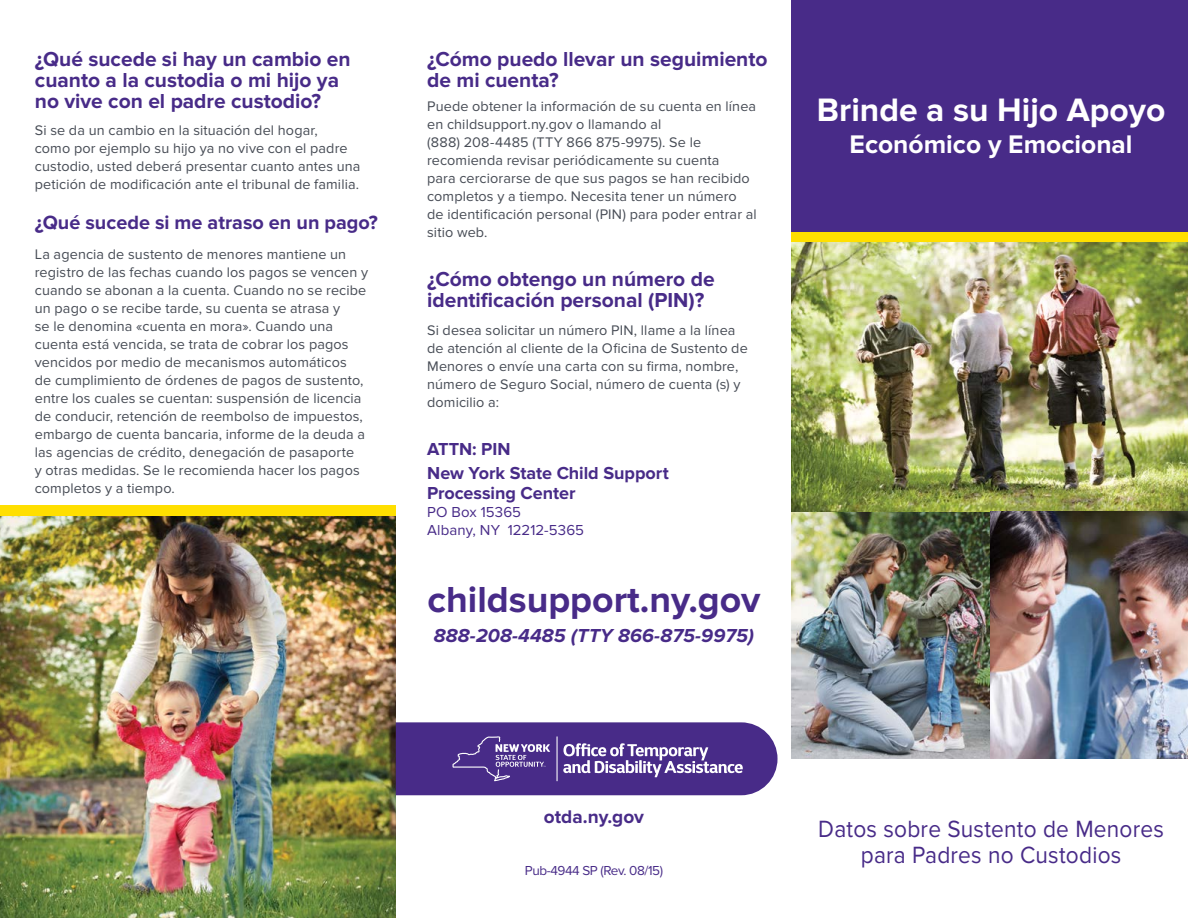
<style>
.page{position:relative;width:1188px;height:918px;background:#fff}
.page>*{position:absolute;margin:0;border:0;box-sizing:border-box;transform-origin:0 0}
.t1{font:700 37.5px "Proxima Nova";color:#482b88}
.t2{font:700 33.6px "Proxima Nova";color:#fff}
.t3{font:700 26.4px "Proxima Nova";color:#fff}
.t4{font:24.3px/25.8px "Proxima Nova";letter-spacing:.01em;color:#482b88;text-align:center;scale:.93 1}
.t5{font:700 21px/21px "Proxima Nova";color:#482b88}
.t6{font:700 19.8px "Proxima Nova";color:#482b88}
.t7{font:italic 700 19.5px "Proxima Nova";letter-spacing:.01em;color:#482b88}
.t8{font:700 19.05px "Proxima Nova";color:#482b88}
.t9{font:700 18px/24px "Proxima Nova";letter-spacing:-.005em;color:#482b88}
.t10{font:15px/18px "Proxima Nova";letter-spacing:.005em;color:#482b88}
.t11{font:14.4px/18px "Proxima Nova";letter-spacing:.01em;color:#474c55}
.t12{font:13.5px "Proxima Nova";letter-spacing:-.03em;color:#482b88}
</style>
<div class="page">
<img style="left:792px;top:512px;width:198px;height:247px">
<div style="left:792px;top:0;width:396px;height:232px;background:#482b88"></div>
<div style="left:792px;top:232px;width:396px;height:11px;background:#ffdf00"></div>
<img style="left:792px;top:243px;width:396px;height:269px">
<img style="left:990px;top:512px;width:198px;height:247px">
<img style="left:0;top:515px;width:396px;height:403px">
<div style="left:0;top:505px;width:396px;height:10px;background:#ffdf00"></div>
<svg style="left:396px;top:722px;width:382px;height:73px;background:#5c4295"></svg>
<h3 class="t5" style="left:35px;top:49px;width:317px">¿Qué sucede si hay un cambio en cuanto a la custodia o mi hijo ya no vive con el padre custodio?</h3>
<p class="t11" style="left:35px;top:121px;width:327px">Si se da un cambio en la situación del hogar,<br>como por ejemplo su hijo ya no vive con el padre custodio, usted deberá presentar cuanto antes una petición de modificación ante el tribunal de familia.</p>
<h3 class="t6" style="left:35px;top:211px;width:345px">¿Qué sucede si me atraso en un pago?</h3>
<p class="t11" style="left:35px;top:245px;width:335px">La agencia de sustento de menores mantiene un registro de las fechas cuando los pagos se vencen y cuando se abonan a la cuenta. Cuando no se recibe un pago o se recibe tarde, su cuenta se atrasa y<br>se le denomina «cuenta en mora». Cuando una cuenta está vencida, se trata de cobrar los pagos vencidos por medio de mecanismos automáticos<br>de cumplimiento de órdenes de pagos de sustento, entre los cuales se cuentan: suspensión de licencia de conducir, retención de reembolso de impuestos, embargo de cuenta bancaria, informe de la deuda a las agencias de crédito, denegación de pasaporte<br>y otras medidas. Se le recomienda hacer los pagos completos y a tiempo.</p>
<h3 class="t5" style="left:427px;top:49px;width:342px">¿Cómo puedo llevar un seguimiento de mi cuenta?</h3>
<p class="t11" style="left:427px;top:97px;width:331px">Puede obtener la información de su cuenta en línea en childsupport.ny.gov o llamando al<br>(888) 208-4485 (TTY 866 875-9975). Se le recomienda revisar periódicamente su cuenta<br>para cerciorarse de que sus pagos se han recibido completos y a tiempo. Necesita tener un número de identificación personal (PIN) para poder entrar al sitio web.</p>
<h3 class="t5" style="left:427px;top:269px;width:289px">¿Cómo obtengo un número de identificación personal (PIN)?</h3>
<p class="t11" style="left:427px;top:322px;width:322px">Si desea solicitar un número PIN, llame a la línea de atención al cliente de la Oficina de Sustento de Menores o envíe una carta con su firma, nombre, número de Seguro Social, número de cuenta (s) y domicilio a:</p>
<p class="t9" style="left:427px;top:438px;width:243px">ATTN: PIN<br>New York State Child Support</p>
<p class="t9" style="left:427px;top:481px;width:150px">Processing Center</p>
<p class="t10" style="left:427px;top:503px;width:158px">PO Box 15365<br>Albany, NY 12212-5365</p>
<h1 class="t1" style="left:427px;top:578px;width:335px">childsupport.ny.gov</h1>
<h3 class="t7" style="left:434px;top:624px;width:322px">888-208-4485 (TTY 866-875-9975)</h3>
<h2 class="t2" style="left:817px;top:91px;width:350px">Brinde a su Hijo Apoyo</h2>
<h3 class="t3" style="left:850px;top:129px;width:285px">Económico y Emocional</h3>
<h3 class="t8" style="left:544px;top:806px;width:102px">otda.ny.gov</h3>
<p class="t12" style="left:525px;top:863px;width:140px">Pub-4944 SP (Rev. 08/15)</p>
<h3 class="t4" style="left:818px;top:816px;width:373px">Datos sobre Sustento de Menores para Padres no Custodios</h3>
</div>
